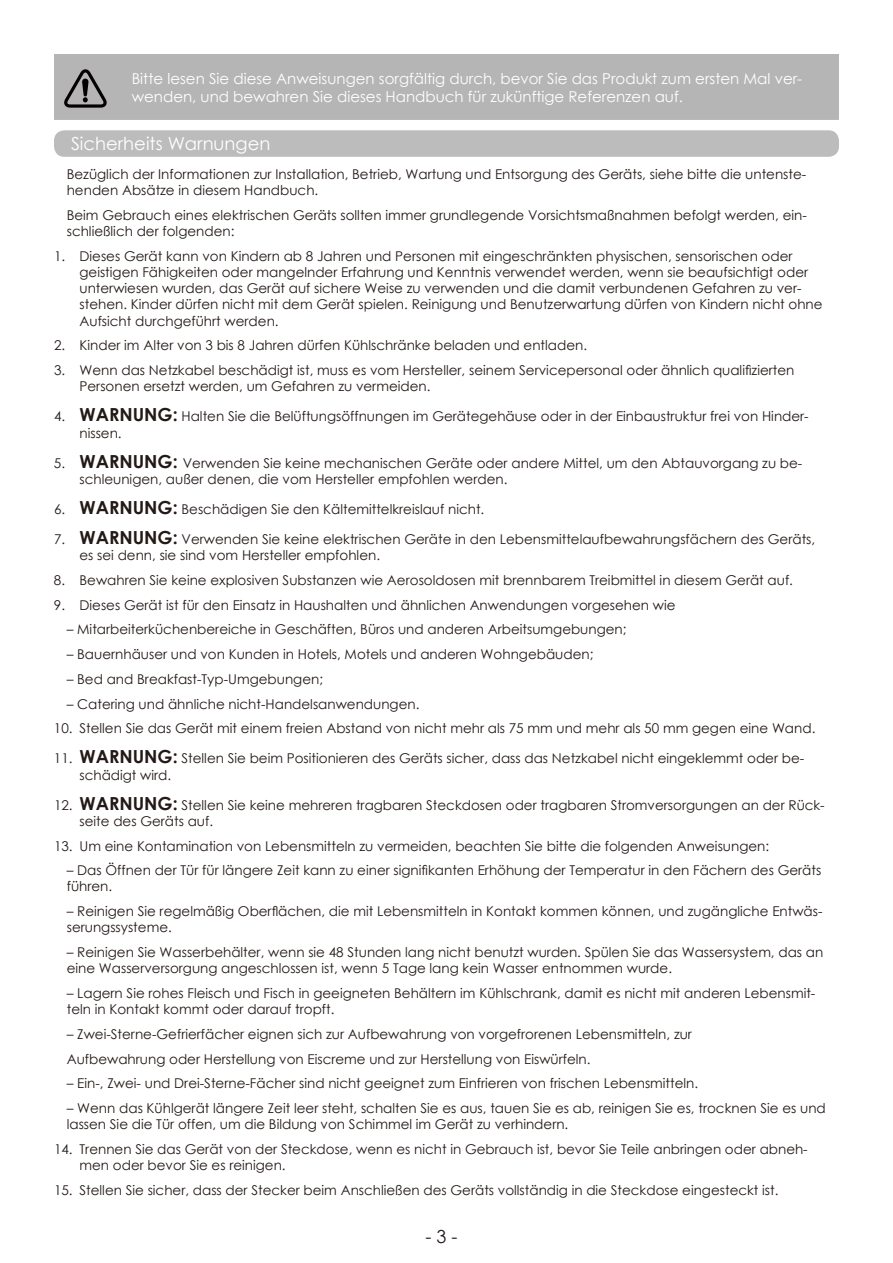
<style>
.page{position:relative;width:893px;height:1263px;background:#fff}
.page>*{position:absolute;margin:0;border:0;box-sizing:border-box;transform-origin:0 0}
.t1{font:18px "Century Gothic";color:#fff}
.t2{font:18px "Century Gothic";color:#231916}
.t3{font:15px/18px "Century Gothic";color:#fff}
.t4{font:13.5px/16.2px "Century Gothic";color:#231916}
.s1{font-weight:700;font-size:18px}
</style>
<div class="page">
<div style="left:54px;top:130px;width:785px;height:27px;background:#bbbcbb;border-radius:11px"></div>
<div style="left:54px;top:54px;width:785px;height:66px;background:#b5b5b6"></div>
<svg style="left:64px;top:69px;width:43px;height:39px;background:#828081"></svg>
<p class="t3" style="left:132px;top:70px;width:672px">Bitte lesen Sie diese Anweisungen sorgfältig durch, bevor Sie das Produkt zum ersten Mal ver&shy;wenden, und bewahren Sie dieses Handbuch für zukünftige Referenzen auf.</p>
<h1 class="t1" style="left:71px;top:131px;width:201px">Sicherheits Warnungen</h1>
<p class="t4" style="left:67px;top:166px;width:741px">Bezüglich der Informationen zur Installation, Betrieb, Wartung und Entsorgung des Geräts, siehe bitte die untenste&shy;henden Absätze in diesem Handbuch.</p>
<p class="t4" style="left:67px;top:207px;width:742px">Beim Gebrauch eines elektrischen Geräts sollten immer grundlegende Vorsichtsmaßnahmen befolgt werden, ein&shy;schließlich der folgenden:</p>
<p class="t4" style="left:80px;top:248px;width:745px;text-indent:-26px">1. Dieses Gerät kann von Kindern ab 8 Jahren und Personen mit eingeschränkten physischen, sensorischen oder geistigen Fähigkeiten oder mangelnder Erfahrung und Kenntnis verwendet werden, wenn sie beaufsichtigt oder unterwiesen wurden, das Gerät auf sichere Weise zu verwenden und die damit verbundenen Gefahren zu ver&shy;stehen. Kinder dürfen nicht mit dem Gerät spielen. Reinigung und Benutzerwartung dürfen von Kindern nicht ohne Aufsicht durchgeführt werden.</p>
<p class="t4" style="left:54px;top:337px;width:535px">2. Kinder im Alter von 3 bis 8 Jahren dürfen Kühlschränke beladen und entladen.</p>
<p class="t4" style="left:80px;top:362px;width:716px;text-indent:-26px">3. Wenn das Netzkabel beschädigt ist, muss es vom Hersteller, seinem Servicepersonal oder ähnlich qualifizierten<br>Personen ersetzt werden, um Gefahren zu vermeiden.</p>
<p class="t4" style="left:80px;top:408px;width:731px;text-indent:-26px">4. <span class="s1">WARNUNG:</span> Halten Sie die Belüftungsöffnungen im Gerätegehäuse oder in der Einbaustruktur frei von Hinder&shy;nissen.</p>
<p class="t4" style="left:80px;top:454px;width:724px;text-indent:-26px">5. <span class="s1">WARNUNG:</span> Verwenden Sie keine mechanischen Geräte oder andere Mittel, um den Abtauvorgang zu be&shy;schleunigen, außer denen, die vom Hersteller empfohlen werden.</p>
<p class="t4" style="left:54px;top:501px;width:432px">6. <span class="s1">WARNUNG:</span> Beschädigen Sie den Kältemittelkreislauf nicht.</p>
<p class="t4" style="left:80px;top:531px;width:737px;text-indent:-26px">7. <span class="s1">WARNUNG:</span> Verwenden Sie keine elektrischen Geräte in den Lebensmittelaufbewahrungsfächern des Geräts, es sei denn, sie sind vom Hersteller empfohlen.</p>
<p class="t4" style="left:54px;top:572px;width:740px">8. Bewahren Sie keine explosiven Substanzen wie Aerosoldosen mit brennbarem Treibmittel in diesem Gerät auf.</p>
<p class="t4" style="left:54px;top:596px;width:623px">9. Dieses Gerät ist für den Einsatz in Haushalten und ähnlichen Anwendungen vorgesehen wie</p>
<p class="t4" style="left:67px;top:621px;width:561px">– Mitarbeiterküchenbereiche in Geschäften, Büros und anderen Arbeitsumgebungen;</p>
<p class="t4" style="left:67px;top:646px;width:528px">– Bauernhäuser und von Kunden in Hotels, Motels und anderen Wohngebäuden;</p>
<p class="t4" style="left:67px;top:671px;width:258px">– Bed and Breakfast-Typ-Umgebungen;</p>
<p class="t4" style="left:67px;top:695px;width:354px">– Catering und ähnliche nicht-Handelsanwendungen.</p>
<p class="t4" style="left:54px;top:720px;width:763px">10. Stellen Sie das Gerät mit einem freien Abstand von nicht mehr als 75 mm und mehr als 50 mm gegen eine Wand.</p>
<p class="t4" style="left:80px;top:750px;width:726px;text-indent:-26px">11. <span class="s1">WARNUNG:</span> Stellen Sie beim Positionieren des Geräts sicher, dass das Netzkabel nicht eingeklemmt oder be&shy;schädigt wird.</p>
<p class="t4" style="left:80px;top:796px;width:747px;text-indent:-26px">12. <span class="s1">WARNUNG:</span> Stellen Sie keine mehreren tragbaren Steckdosen oder tragbaren Stromversorgungen an der Rück&shy;seite des Geräts auf.</p>
<p class="t4" style="left:54px;top:837px;width:717px">13. Um eine Kontamination von Lebensmitteln zu vermeiden, beachten Sie bitte die folgenden Anweisungen:</p>
<p class="t4" style="left:67px;top:862px;width:756px">– Das Öffnen der Tür für längere Zeit kann zu einer signifikanten Erhöhung der Temperatur in den Fächern des Geräts führen.</p>
<p class="t4" style="left:67px;top:903px;width:757px">– Reinigen Sie regelmäßig Oberflächen, die mit Lebensmitteln in Kontakt kommen können, und zugängliche Entwäs&shy;serungssysteme.</p>
<p class="t4" style="left:67px;top:944px;width:758px">– Reinigen Sie Wasserbehälter, wenn sie 48 Stunden lang nicht benutzt wurden. Spülen Sie das Wassersystem, das an eine Wasserversorgung angeschlossen ist, wenn 5 Tage lang kein Wasser entnommen wurde.</p>
<p class="t4" style="left:67px;top:985px;width:750px">– Lagern Sie rohes Fleisch und Fisch in geeigneten Behältern im Kühlschrank, damit es nicht mit anderen Lebensmit&shy;teln in Kontakt kommt oder darauf tropft.</p>
<p class="t4" style="left:67px;top:1021px;width:627px;line-height:24.8px">– Zwei-Sterne-Gefrierfächer eignen sich zur Aufbewahrung von vorgefrorenen Lebensmitteln, zur<br>Aufbewahrung oder Herstellung von Eiscreme und zur Herstellung von Eiswürfeln.</p>
<p class="t4" style="left:67px;top:1075px;width:633px">– Ein-, Zwei- und Drei-Sterne-Fächer sind nicht geeignet zum Einfrieren von frischen Lebensmitteln.</p>
<p class="t4" style="left:67px;top:1100px;width:760px">– Wenn das Kühlgerät längere Zeit leer steht, schalten Sie es aus, tauen Sie es ab, reinigen Sie es, trocknen Sie es und lassen Sie die Tür offen, um die Bildung von Schimmel im Gerät zu verhindern.</p>
<p class="t4" style="left:80px;top:1141px;width:730px;text-indent:-26px">14. Trennen Sie das Gerät von der Steckdose, wenn es nicht in Gebrauch ist, bevor Sie Teile anbringen oder abneh&shy;men oder bevor Sie es reinigen.</p>
<p class="t4" style="left:54px;top:1182px;width:726px">15. Stellen Sie sicher, dass der Stecker beim Anschließen des Geräts vollständig in die Steckdose eingesteckt ist.</p>
<h1 class="t2" style="left:426px;top:1223px;width:33px">- 3 -</h1>
</div>
